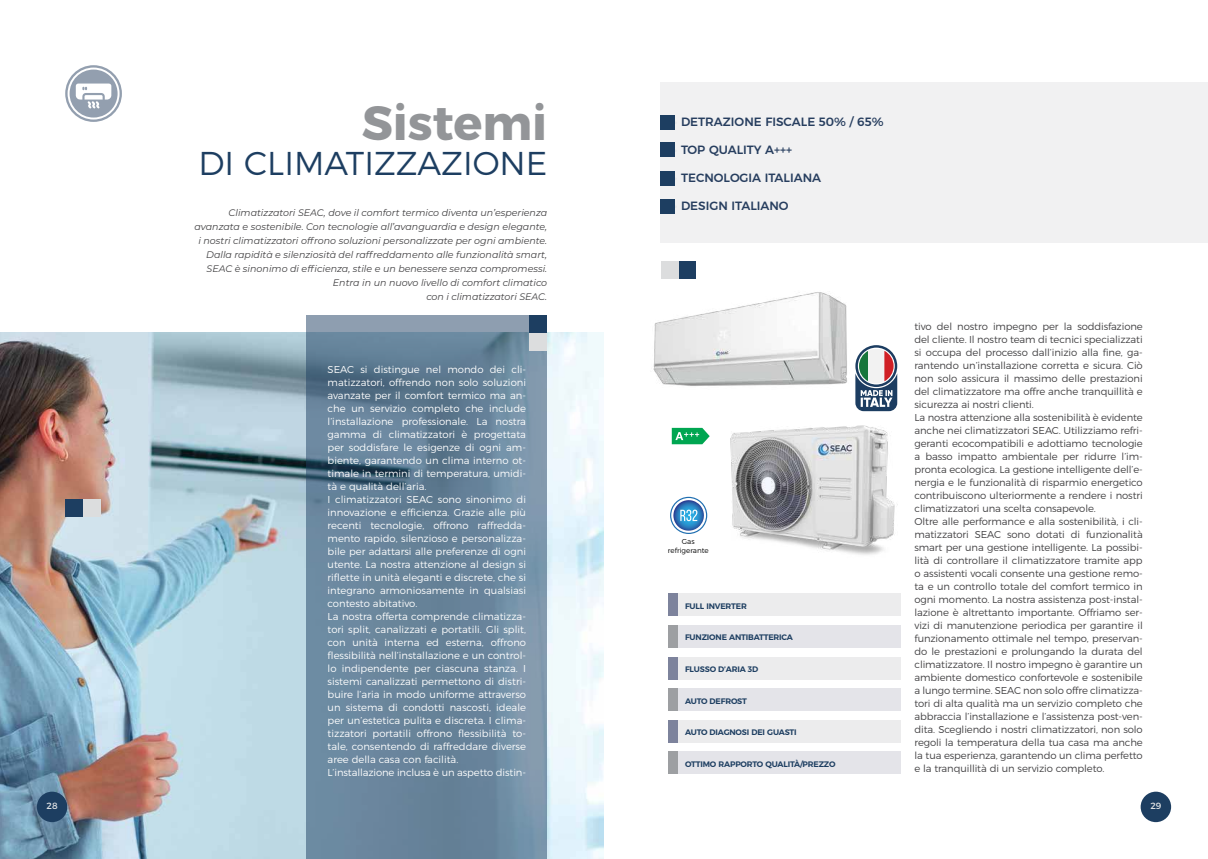
<style>
.page{position:relative;width:1208px;height:859px;background:#fff}
.page>*{position:absolute;margin:0;border:0;box-sizing:border-box;transform-origin:0 0}
.t1{font:700 48px "Montserrat";color:#939598}
.t2{font:300 33px "Montserrat";color:#1d3e61}
.t3{font:500 12px "Montserrat";color:#273e5f}
.t4{font:300 10px/13px "Montserrat";letter-spacing:-.01em;color:#414042}
.t5{font:300 10px/13px "Montserrat";color:#fff}
.t6{font:italic 9.5px/14px "Montserrat";color:#414042;text-align:right}
.t7{font:9px "Montserrat";color:#e6e7e8}
.t8{font:600 8px "Montserrat";letter-spacing:-.02em;color:#1d3e61}
.t9{font:300 7.2px/8.4px "Montserrat";color:#000;text-align:center}
.s1{color:#e6e7e8}
</style>
<div class="page">
<img style="left:0;top:333px;width:604px;height:526px">
<svg style="left:306px;top:315px;width:241px;height:544px;fill:#6a869d"></svg>
<div style="left:530px;top:315px;width:17px;height:18px;background:#1d3e61"></div>
<div style="left:530px;top:333px;width:17px;height:17px;background:#dcddde"></div>
<div style="left:65px;top:499px;width:18px;height:18px;background:#1d3e61"></div>
<div style="left:83px;top:499px;width:17px;height:18px;background:#dcddde"></div>
<svg style="left:65px;top:65px;width:57px;height:57px"></svg>
<img style="left:653px;top:292px;width:194px;height:94px">
<img style="left:730px;top:425px;width:168px;height:130px">
<svg style="left:672px;top:428px;width:37px;height:16px"></svg>
<div style="left:668px;top:594px;width:9px;height:22px;background:#7d839c"></div>
<div style="left:677px;top:594px;width:223px;height:22px;background:#ececed"></div>
<div style="left:668px;top:625px;width:9px;height:23px;background:#9d9fa2"></div>
<div style="left:677px;top:625px;width:223px;height:23px;background:#e4e4e9"></div>
<div style="left:668px;top:657px;width:9px;height:22px;background:#7d839c"></div>
<div style="left:677px;top:657px;width:223px;height:22px;background:#ececed"></div>
<div style="left:668px;top:688px;width:9px;height:23px;background:#9d9fa2"></div>
<div style="left:677px;top:688px;width:223px;height:23px;background:#e4e4e9"></div>
<div style="left:668px;top:720px;width:9px;height:23px;background:#7d839c"></div>
<div style="left:677px;top:720px;width:223px;height:23px;background:#ececed"></div>
<div style="left:668px;top:752px;width:9px;height:22px;background:#9d9fa2"></div>
<div style="left:677px;top:752px;width:223px;height:22px;background:#e4e4e9"></div>
<svg style="left:673px;top:500px;width:31px;height:31px"></svg>
<div style="left:670px;top:497px;width:37px;height:37px;border:1px solid #206fb1;border-radius:50%"></div>
<svg style="left:855px;top:345px;width:42px;height:66px"></svg>
<div style="left:660px;top:83px;width:548px;height:160px;background:#f1f1f2"></div>
<div style="left:678px;top:261px;width:18px;height:17px;background:#1d3e61"></div>
<div style="left:660px;top:261px;width:18px;height:17px;background:#dcddde"></div>
<div style="left:660px;top:116px;width:15px;height:14px;background:#1d3e61"></div>
<div style="left:660px;top:143px;width:15px;height:14px;background:#1d3e61"></div>
<div style="left:660px;top:172px;width:15px;height:14px;background:#1d3e61"></div>
<div style="left:660px;top:200px;width:15px;height:14px;background:#1d3e61"></div>
<div style="left:37px;top:792px;width:30px;height:30px;background:#1d3e61;border-radius:50%"></div>
<div style="left:1140px;top:792px;width:31px;height:30px;background:#1d3e61;border-radius:50%"></div>
<h1 class="t1" style="left:362px;top:84px;width:187px">Sistemi</h1>
<h2 class="t2" style="left:199px;top:137px;width:350px">DI CLIMATIZZAZIONE</h2>
<p class="t6" style="left:194px;top:206px;width:354px">Climatizzatori SEAC, dove il comfort termico diventa un’esperienza avanzata e sostenibile. Con tecnologie all’avanguardia e design elegante, i nostri climatizzatori offrono soluzioni personalizzate per ogni ambiente.<br>Dalla rapidità e silenziosità del raffreddamento alle funzionalità smart, SEAC è sinonimo di efficienza, stile e un benessere senza compromessi.<br>Entra in un nuovo livello di comfort climatico<br>con i climatizzatori SEAC.</p>
<p class="t5" style="left:327px;top:362px;width:200px">SEAC si distingue nel mondo dei cli&shy;matizzatori, offrendo non solo soluzioni avanzate per il comfort termico ma an&shy;che un servizio completo che include l’installazione professionale. La nostra gamma di climatizzatori è progettata per soddisfare le esigenze di ogni am&shy;biente, garantendo un clima interno ot&shy;timale in termini di temperatura, umidi&shy;tà e qualità dell’aria.<br>I climatizzatori SEAC sono sinonimo di innovazione e efficienza. Grazie alle più recenti tecnologie, offrono raffredda&shy;mento rapido, silenzioso e personalizza&shy;bile per adattarsi alle preferenze di ogni utente. La nostra attenzione al design si riflette in unità eleganti e discrete, che si integrano armoniosamente in qualsiasi contesto abitativo.<br>La nostra offerta comprende climatizza&shy;tori split, canalizzati e portatili. Gli split, con unità interna ed esterna, offrono flessibilità nell’installazione e un control&shy;lo indipendente per ciascuna stanza. I sistemi canalizzati permettono di distri&shy;buire l’aria in modo uniforme attraverso un sistema di condotti nascosti, ideale per un’estetica pulita e discreta. I clima&shy;tizzatori portatili offrono flessibilità to&shy;tale, consentendo di raffreddare diverse aree della casa con facilità.<br>L’installazione inclusa è un aspetto distin-</p>
<p class="t3" style="left:674px;top:112px;width:211px"><span class="s1">•</span> DETRAZIONE FISCALE 50% / 65%</p>
<p class="t3" style="left:674px;top:140px;width:120px"><span class="s1">•</span> TOP QUALITY A+++</p>
<p class="t3" style="left:674px;top:168px;width:149px"><span class="s1">•</span> TECNOLOGIA ITALIANA</p>
<p class="t3" style="left:674px;top:196px;width:116px"><span class="s1">•</span> DESIGN ITALIANO</p>
<p class="t9" style="left:668px;top:537px;width:42px">Gas refrigerante</p>
<p class="t8" style="left:685px;top:599px;width:63px">FULL INVERTER</p>
<p class="t8" style="left:685px;top:631px;width:109px">FUNZIONE ANTIBATTERICA</p>
<p class="t8" style="left:685px;top:663px;width:75px">FLUSSO D’ARIA 3D</p>
<p class="t8" style="left:685px;top:694px;width:63px">AUTO DEFROST</p>
<p class="t8" style="left:685px;top:726px;width:113px">AUTO DIAGNOSI DEI GUASTI</p>
<p class="t8" style="left:685px;top:757px;width:152px">OTTIMO RAPPORTO QUALITÀ/PREZZO</p>
<p class="t4" style="left:914px;top:319px;width:230px">tivo del nostro impegno per la soddisfazione del cliente. Il nostro team di tecnici specializzati si occupa del processo dall’inizio alla fine, ga&shy;rantendo un’installazione corretta e sicura. Ciò non solo assicura il massimo delle prestazioni del climatizzatore ma offre anche tranquillità e sicurezza ai nostri clienti.<br>La nostra attenzione alla sostenibilità è evidente anche nei climatizzatori SEAC. Utilizziamo refri&shy;geranti ecocompatibili e adottiamo tecnologie a basso impatto ambientale per ridurre l’im&shy;pronta ecologica. La gestione intelligente dell’e&shy;nergia e le funzionalità di risparmio energetico contribuiscono ulteriormente a rendere i nostri climatizzatori una scelta consapevole.<br>Oltre alle performance e alla sostenibilità, i cli&shy;matizzatori SEAC sono dotati di funzionalità smart per una gestione intelligente. La possibi&shy;lità di controllare il climatizzatore tramite app o assistenti vocali consente una gestione remo&shy;ta e un controllo totale del comfort termico in ogni momento. La nostra assistenza post-instal&shy;lazione è altrettanto importante. Offriamo ser&shy;vizi di manutenzione periodica per garantire il funzionamento ottimale nel tempo, preservan&shy;do le prestazioni e prolungando la durata del climatizzatore. Il nostro impegno è garantire un ambiente domestico confortevole e sostenibile a lungo termine. SEAC non solo offre climatizza&shy;tori di alta qualità ma un servizio completo che abbraccia l’installazione e l’assistenza post-ven&shy;dita. Scegliendo i nostri climatizzatori, non solo regoli la temperatura della tua casa ma anche la tua esperienza, garantendo un clima perfetto e la tranquillità di un servizio completo.</p>
<p class="t7" style="left:47px;top:799px;width:13px">28</p>
<p class="t7" style="left:1150px;top:799px;width:13px">29</p>
</div>
